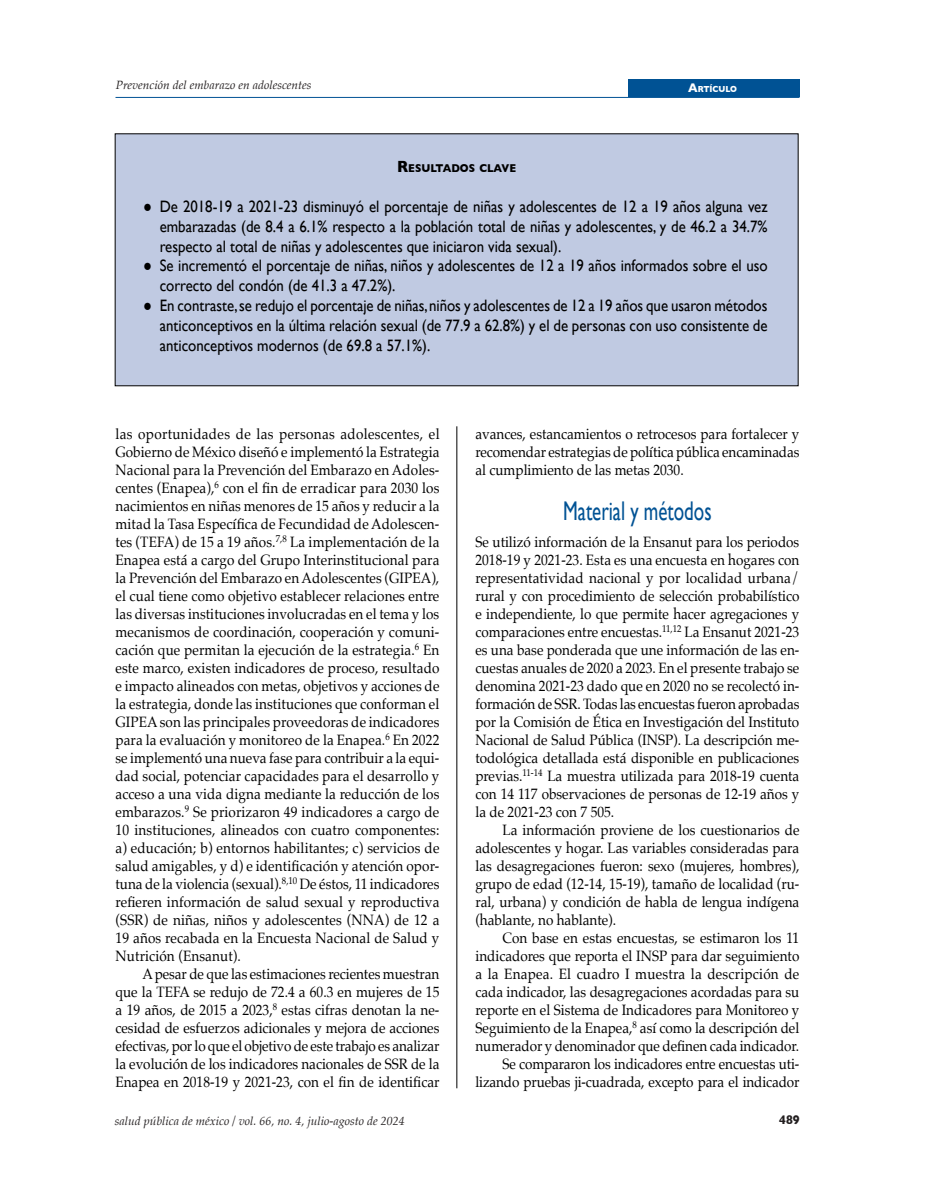
<style>
.page{position:relative;width:944px;height:1200px;background:#fff}
.page>*{position:absolute;margin:0;border:0;box-sizing:border-box;transform-origin:0 0}
.NIVEL_1{font:27px "Gill Sans";color:#005294;scale:.7 1}
.CUADROS{font:16.5px/19.8px "Gill Sans";color:#000;text-align:justify;scale:.9 1}
.TEXTO_2{font:15px/18px "Palatino";color:#000;text-align:justify;scale:.9 1}
.TEXTO{font:15px/18px "Palatino";color:#000;text-align:justify;scale:.9 1}
.t1{font:700 12.75px "Gill Sans";color:#231f20;scale:.9 1}
.t2{font:italic 12px "Palatino";color:#231f20}
.TIT_CUADRO{font:700 11.55px "Gill Sans";color:#000;scale:.9 1}
.t3{font:700 8.85px "Gill Sans";color:#fff;scale:.9 1}
.s1{font-size:12.75px}
.s2{font-size:16.5px}
.s3{font-family:"Palatino"}
</style>
<div class="page">
<div style="left:627px;top:80px;width:172px;height:17px;background:#005294"></div>
<hr style="left:116px;top:97px;width:684px;height:1px;background:#005294">
<hr style="left:457px;top:426px;width:1px;height:662px;background:#000">
<div style="left:115px;top:134px;width:683px;height:252px;background:#c0cae2"></div>
<p class="t2" style="left:116px;top:75px;width:197px">Prevención del embarazo en adolescentes</p>
<p class="t3" style="left:688px;top:82px;width:56px"><span class="s1">A</span>RTÍCULO</p>
<p class="TIT_CUADRO" style="left:397px;top:159px;width:134px"><span class="s2">R</span>ESULTADOS CLAVE</p>
<p class="CUADROS" style="left:160px;top:196px;width:677px;text-indent:-16px"><span class="s3">●</span> De 2018-19 a 2021-23 disminuyó el porcentaje de niñas y adolescentes de 12 a 19 años alguna vez embarazadas (de 8.4 a 6.1% respecto a la población total de niñas y adolescentes, y de 46.2 a 34.7% respecto al total de niñas y adolescentes que iniciaron vida sexual).</p>
<p class="CUADROS" style="left:160px;top:256px;width:677px;text-indent:-16px"><span class="s3">●</span> Se incrementó el porcentaje de niñas, niños y adolescentes de 12 a 19 años informados sobre el uso correcto del condón (de 41.3 a 47.2%).</p>
<p class="CUADROS" style="left:160px;top:295px;width:677px;text-indent:-16px"><span class="s3">●</span> En contraste, se redujo el porcentaje de niñas, niños y adolescentes de 12 a 19 años que usaron métodos anticonceptivos en la última relación sexual (de 77.9 a 62.8%) y el de personas con uso consistente de anticonceptivos modernos (de 69.8 a 57.1%).</p>
<p class="TEXTO_2" style="left:116px;top:424px;width:362px">las oportunidades de las personas adolescentes, el Gobierno de México diseñó e implementó la Estrategia Nacional para la Prevención del Embarazo en Adoles&shy;centes (Enapea),<sup>6</sup> con el fin de erradicar para 2030 los nacimientos en niñas menores de 15 años y reducir a la mitad la Tasa Específica de Fecundidad de Adolescen&shy;tes (TEFA) de 15 a 19 años.<sup>7,8</sup> La implementación de la Enapea está a cargo del Grupo Interinstitucional para la Prevención del Embarazo en Adolescentes (GIPEA), el cual tiene como objetivo establecer relaciones entre las diversas instituciones involucradas en el tema y los mecanismos de coordinación, cooperación y comuni&shy;cación que permitan la ejecución de la estrategia.<sup>6</sup> En este marco, existen indicadores de proceso, resultado e impacto alineados con metas, objetivos y acciones de la estrategia, donde las instituciones que conforman el GIPEA son las principales proveedoras de indicadores para la evaluación y monitoreo de la Enapea.<sup>6</sup> En 2022 se implementó una nueva fase para contribuir a la equi&shy;dad social, potenciar capacidades para el desarrollo y acceso a una vida digna mediante la reducción de los embarazos.<sup>9</sup> Se priorizaron 49 indicadores a cargo de 10 instituciones, alineados con cuatro componentes: a) educación; b) entornos habilitantes; c) servicios de salud amigables, y d) e identificación y atención opor&shy;tuna de la violencia (sexual).<sup>8,10</sup> De éstos, 11 indicadores refieren información de salud sexual y reproductiva (SSR) de niñas, niños y adolescentes (NNA) de 12 a 19 años recabada en la Encuesta Nacional de Salud y Nutrición (Ensanut).</p>
<p class="TEXTO_2" style="left:116px;top:964px;width:362px;text-indent:27px">A pesar de que las estimaciones recientes muestran que la TEFA se redujo de 72.4 a 60.3 en mujeres de 15 a 19 años, de 2015 a 2023,<sup>8</sup> estas cifras denotan la ne&shy;cesidad de esfuerzos adicionales y mejora de acciones efectivas, por lo que el objetivo de este trabajo es analizar la evolución de los indicadores nacionales de SSR de la Enapea en 2018-19 y 2021-23, con el fin de identificar</p>
<p class="TEXTO_2" style="left:475px;top:424px;width:362px">avances, estancamientos o retrocesos para fortalecer y recomendar estrategias de política pública encaminadas al cumplimiento de las metas 2030.</p>
<p class="NIVEL_1" style="left:563px;top:494px;width:214px">Material y métodos</p>
<p class="TEXTO" style="left:475px;top:532px;width:361px">Se utilizó información de la Ensanut para los periodos 2018-19 y 2021-23. Esta es una encuesta en hogares con representatividad nacional y por localidad urbana/ rural y con procedimiento de selección probabilístico e independiente, lo que permite hacer agregaciones y comparaciones entre encuestas.<sup>11,12</sup> La Ensanut 2021-23 es una base ponderada que une información de las en&shy;cuestas anuales de 2020 a 2023. En el presente trabajo se denomina 2021-23 dado que en 2020 no se recolectó in&shy;formación de SSR. Todas las encuestas fueron aprobadas por la Comisión de Ética en Investigación del Instituto Nacional de Salud Pública (INSP). La descripción me&shy;todológica detallada está disponible en publicaciones previas.<sup>11-14</sup> La muestra utilizada para 2018-19 cuenta con 14 117 observaciones de personas de 12-19 años y la de 2021-23 con 7 505.</p>
<p class="TEXTO_2" style="left:475px;top:820px;width:362px;text-indent:27px">La información proviene de los cuestionarios de adolescentes y hogar. Las variables consideradas para las desagregaciones fueron: sexo (mujeres, hombres), grupo de edad (12-14, 15-19), tamaño de localidad (ru&shy;ral, urbana) y condición de habla de lengua indígena (hablante, no hablante).</p>
<p class="TEXTO_2" style="left:475px;top:928px;width:361px;text-indent:27px">Con base en estas encuestas, se estimaron los 11 indicadores que reporta el INSP para dar seguimiento a la Enapea. El cuadro I muestra la descripción de cada indicador, las desagregaciones acordadas para su reporte en el Sistema de Indicadores para Monitoreo y Seguimiento de la Enapea,<sup>8</sup> así como la descripción del numerador y denominador que definen cada indicador.</p>
<p class="TEXTO_2" style="left:475px;top:1054px;width:361px;text-align:right">Se compararon los indicadores entre encuestas uti&shy;lizando pruebas ji-cuadrada, excepto para el indicador</p>
<p class="t2" style="left:115px;top:1110px;width:291px">salud pública de méxico / vol. 66, no. 4, julio-agosto de 2024</p>
<p class="t1" style="left:779px;top:1109px;width:24px">489</p>
</div>
